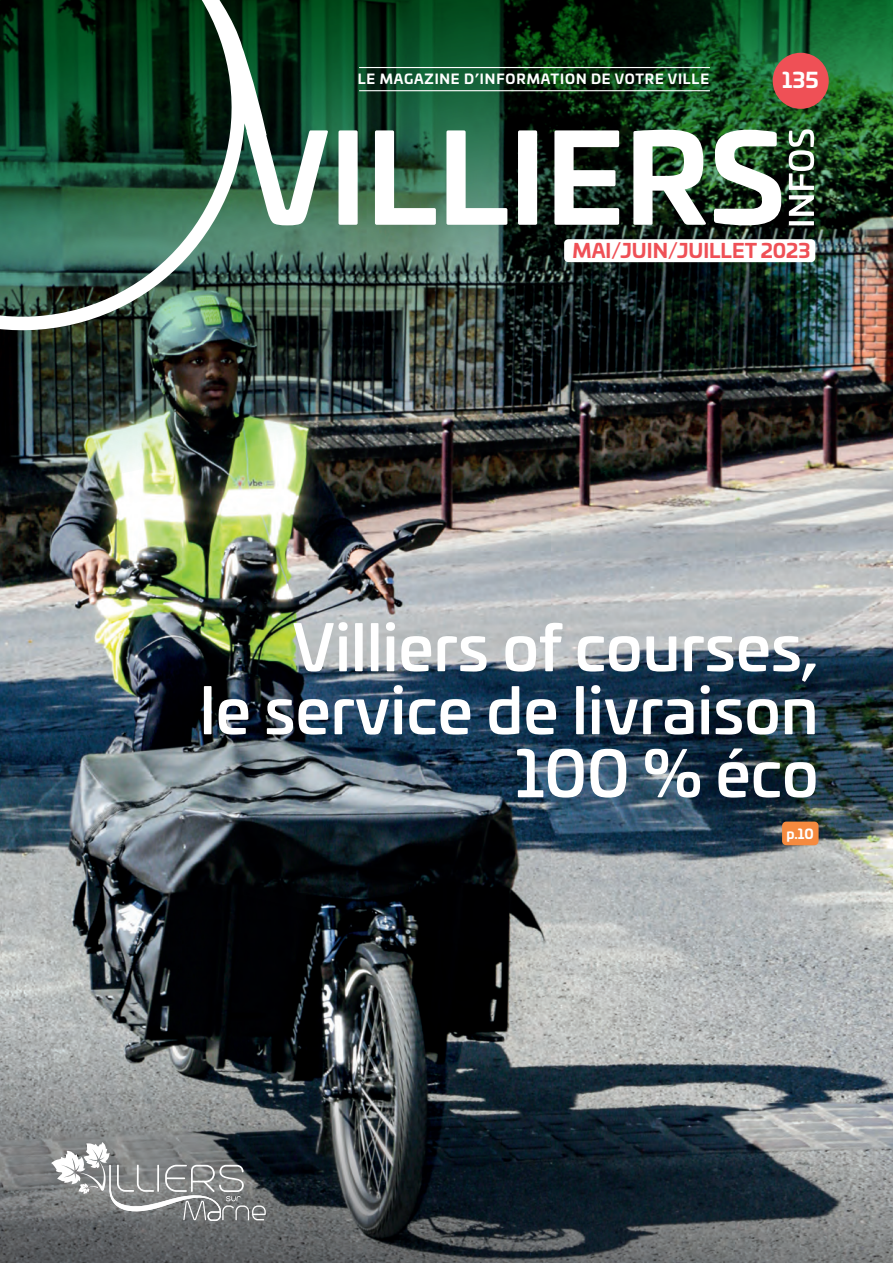
<style>
.page{position:relative;width:893px;height:1263px;background:#fff}
.page>*{position:absolute;margin:0;border:0;box-sizing:border-box;transform-origin:0 0}
.t1{font:500 63px/63px "Univia Pro";color:#fff;text-align:right}
.t2{font:700 21px "Univia Pro";color:#fff}
.t3{font:700 19.5px "Univia Pro";color:#ef5056}
.t4{font:700 13.5px "Univia Pro";letter-spacing:.06em;color:#fff}
</style>
<div class="page">
<img style="left:0;top:504px;width:893px;height:329px">
<img style="left:0;top:0;width:893px;height:504px">
<svg style="left:0;top:833px;width:893px;height:430px;background:#5c6367"></svg>
<img style="left:0;top:0;width:267px;height:332px">
<div style="left:564px;top:239px;width:251px;height:23px;background:#fff;border-radius:4px"></div>
<div style="left:773px;top:53px;width:56px;height:56px;background:#ef5056;border-radius:50%"></div>
<svg style="left:246px;top:130px;width:535px;height:95px"></svg>
<hr style="left:359px;top:90px;width:351px;height:1px;background:#fff">
<hr style="left:359px;top:67px;width:351px;height:1px;background:#fff">
<svg style="left:789px;top:129px;width:25px;height:96px"></svg>
<svg style="left:51px;top:1142px;width:215px;height:79px;background:#868889"></svg>
<div style="left:782px;top:822px;width:37px;height:23px;background:#f58a3f;border-radius:4px"></div>
<p class="t4" style="left:358px;top:68px;width:353px">LE MAGAZINE D’INFORMATION DE VOTRE VILLE</p>
<p class="t2" style="left:782px;top:63px;width:38px">135</p>
<p class="t3" style="left:573px;top:236px;width:239px">MAI/JUIN/JUILLET 2023</p>
<p class="t1" style="left:200px;top:612px;width:620px">Villiers of courses,<br>le service de livraison<br>100 % éco</p>
<p class="t4" style="left:786px;top:823px;width:29px">p.10</p>
</div>
